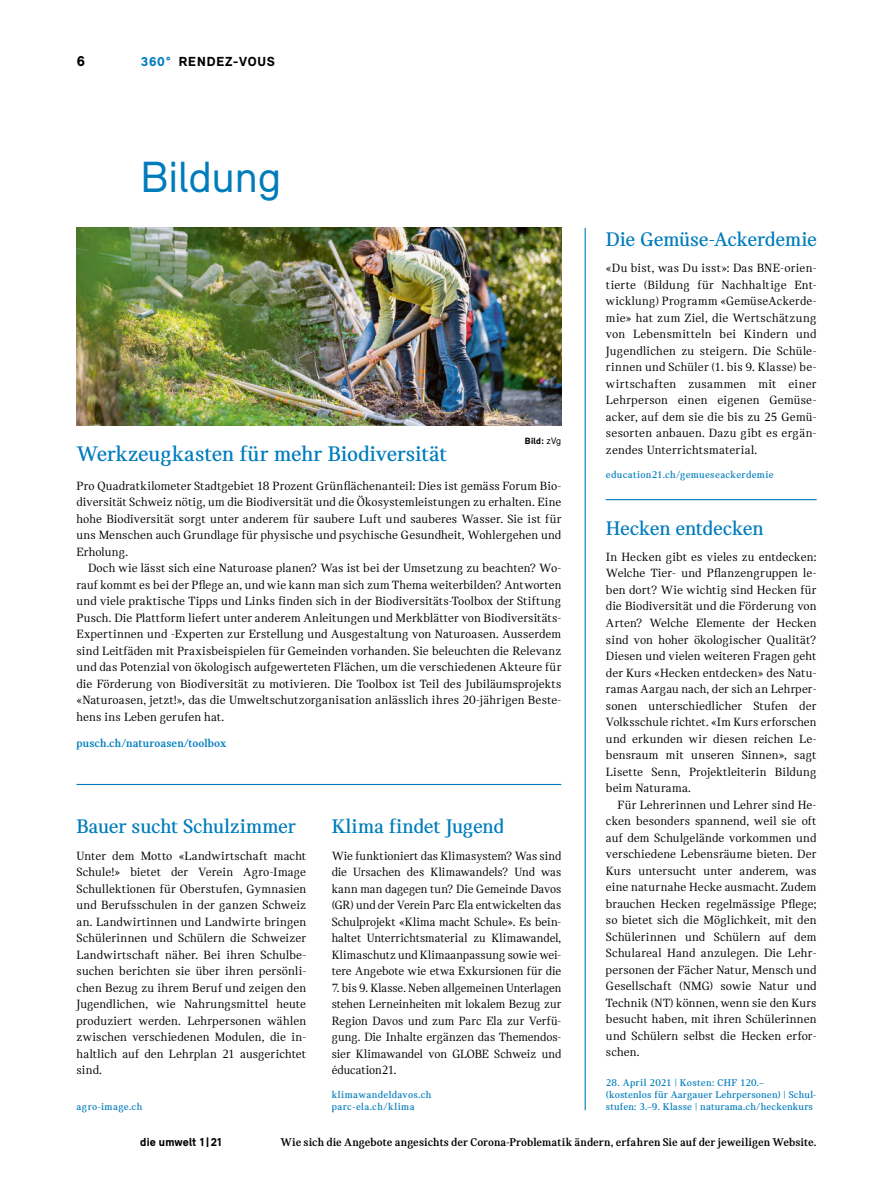
<style>
.page{position:relative;width:893px;height:1191px;background:#fff}
.page>*{position:absolute;margin:0;border:0;box-sizing:border-box;transform-origin:0 0}
.t1{font:45px "Relevant";color:#007cbc}
.t2{font:700 22.5px "Catalog";letter-spacing:-.005em;color:#007cbc}
.t3{font:700 21px "Catalog";letter-spacing:-.015em;color:#007cbc}
.t4{font:900 15px "Relevant";color:#000}
.t5{font:900 13.5px "Relevant";letter-spacing:.06em;color:#000}
.t6{font:12.75px/16.5px "Catalog";letter-spacing:.005em;color:#000;text-align:justify}
.t7{font:900 12px "Catalog";color:#000}
.t8{font:900 12px "Catalog";letter-spacing:.005em;color:#007cbc}
.t9{font:900 12px "Relevant";letter-spacing:.01em;color:#000}
.t10{font:700 10.5px/12px "Catalog";letter-spacing:.025em;color:#007cbc}
.t11{font:900 9.3px "Relevant";color:#000}
.s1{color:#007cbc}
.s2{font-weight:400;font-size:9.75px}
</style>
<div class="page">
<img style="left:77px;top:228px;width:484px;height:198px">
<hr style="left:585px;top:228px;width:1px;height:882px;background:#007cbc">
<hr style="left:606px;top:499px;width:211px;height:1px;background:#007cbc">
<hr style="left:77px;top:784px;width:484px;height:1px;background:#007cbc">
<p class="t4" style="left:77px;top:52px;width:10px">6</p>
<p class="t5" style="left:141px;top:53px;width:136px"><span class="s1">360°</span> RENDEZ-VOUS</p>
<h1 class="t1" style="left:140px;top:150px;width:142px">Bildung</h1>
<h2 class="t2" style="left:77px;top:441px;width:372px">Werkzeugkasten für mehr Biodiversität</h2>
<p class="t11" style="left:525px;top:435px;width:38px">Bild: <span class="s2">zVg</span></p>
<p class="t6" style="left:77px;top:477px;width:486px">Pro Quadratkilometer Stadtgebiet 18 Prozent Grünflächenanteil: Dies ist gemäss Forum Bio&shy;diversität Schweiz nötig, um die Biodiversität und die Ökosystemleistungen zu erhalten. Eine hohe Biodiversität sorgt unter anderem für saubere Luft und sauberes Wasser. Sie ist für uns Menschen auch Grundlage für physische und psychische Gesundheit, Wohlergehen und Erholung.</p>
<p class="t6" style="left:77px;top:559px;width:486px;text-indent:11px">Doch wie lässt sich eine Naturoase planen? Was ist bei der Umsetzung zu beachten? Wo&shy;rauf kommt es bei der Pflege an, und wie kann man sich zum Thema weiterbilden? Antworten und viele praktische Tipps und Links finden sich in der Biodiversitäts-Toolbox der Stiftung Pusch. Die Plattform liefert unter anderem Anleitungen und Merkblätter von Biodiversitäts-Expertinnen und -Experten zur Erstellung und Ausgestaltung von Naturoasen. Ausserdem sind Leitfäden mit Praxisbeispielen für Gemeinden vorhanden. Sie beleuchten die Relevanz und das Potenzial von ökologisch aufgewerteten Flächen, um die verschiedenen Akteure für die Förderung von Biodiversität zu motivieren. Die Toolbox ist Teil des Jubiläumsprojekts «Naturoasen, jetzt!», das die Umweltschutzorganisation anlässlich ihres 20-jährigen Beste&shy;hens ins Leben gerufen hat.</p>
<p class="t8" style="left:77px;top:736px;width:151px">pusch.ch/naturoasen/toolbox</p>
<h3 class="t3" style="left:77px;top:815px;width:221px">Bauer sucht Schulzimmer</h3>
<h3 class="t3" style="left:332px;top:815px;width:174px">Klima findet Jugend</h3>
<p class="t6" style="left:77px;top:847px;width:231px">Unter dem Motto «Landwirtschaft macht Schule!» bietet der Verein Agro-Image Schullektionen für Oberstufen, Gymnasien und Berufsschulen in der ganzen Schweiz an. Landwirtinnen und Landwirte bringen Schülerinnen und Schülern die Schweizer Landwirtschaft näher. Bei ihren Schulbe&shy;suchen berichten sie über ihren persönli&shy;chen Bezug zu ihrem Beruf und zeigen den Jugendlichen, wie Nahrungsmittel heute produziert werden. Lehrpersonen wählen zwischen verschiedenen Modulen, die in&shy;haltlich auf den Lehrplan 21 ausgerichtet sind.</p>
<p class="t10" style="left:77px;top:1100px;width:67px">agro-image.ch</p>
<p class="t6" style="left:332px;top:847px;width:231px">Wie funktioniert das Klimasystem? Was sind die Ursachen des Klimawandels? Und was kann man dagegen tun? Die Gemeinde Davos (GR) und der Verein Parc Ela entwickelten das Schulprojekt «Klima macht Schule». Es bein&shy;haltet Unterrichtsmaterial zu Klimawandel, Klimaschutz und Klimaanpassung sowie wei&shy;tere Angebote wie etwa Exkursionen für die</p>
<p class="t6" style="left:332px;top:979px;width:231px">7. bis 9. Klasse. Neben allgemeinen Unterlagen stehen Lerneinheiten mit lokalem Bezug zur Region Davos und zum Parc Ela zur Verfü&shy;gung. Die Inhalte ergänzen das Themendos&shy;sier Klimawandel von GLOBE Schweiz und éducation21.</p>
<p class="t10" style="left:332px;top:1088px;width:101px">klimawandeldavos.ch parc-ela.ch/klima</p>
<h3 class="t3" style="left:606px;top:227px;width:213px">Die Gemüse-Ackerdemie</h3>
<p class="t6" style="left:606px;top:260px;width:212px">«Du bist, was Du isst»: Das BNE-orien&shy;tierte (Bildung für Nachhaltige Ent&shy;wicklung) Programm «GemüseAckerde&shy;mie» hat zum Ziel, die Wertschätzung von Lebensmitteln bei Kindern und Jugendlichen zu steigern. Die Schüle&shy;rinnen und Schüler (1. bis 9. Klasse) be&shy;wirtschaften zusammen mit einer Lehrperson einen eigenen Gemüse&shy;acker, auf dem sie die bis zu 25 Gemü&shy;sesorten anbauen. Dazu gibt es ergän&shy;zendes Unterrichtsmaterial.</p>
<p class="t10" style="left:606px;top:468px;width:169px">education21.ch/gemueseackerdemie</p>
<h3 class="t3" style="left:606px;top:516px;width:159px">Hecken entdecken</h3>
<p class="t6" style="left:606px;top:548px;width:212px">In Hecken gibt es vieles zu entdecken:<br>Welche Tier- und Pflanzengruppen le&shy;ben dort? Wie wichtig sind Hecken für die Biodiversität und die Förderung von Arten? Welche Elemente der Hecken sind von hoher ökologischer Qualität?<br>Diesen und vielen weiteren Fragen geht der Kurs «Hecken entdecken» des Natu&shy;ramas Aargau nach, der sich an Lehrper&shy;sonen unterschiedlicher Stufen der Volksschule richtet. «Im Kurs erforschen und erkunden wir diesen reichen Le&shy;bensraum mit unseren Sinnen», sagt Lisette Senn, Projektleiterin Bildung beim Naturama.</p>
<p class="t6" style="left:606px;top:796px;width:212px;text-indent:11px">Für Lehrerinnen und Lehrer sind He&shy;cken besonders spannend, weil sie oft auf dem Schulgelände vorkommen und verschiedene Lebensräume bieten. Der Kurs untersucht unter anderem, was eine naturnahe Hecke ausmacht. Zudem brauchen Hecken regelmässige Pflege; so bietet sich die Möglichkeit, mit den Schülerinnen und Schülern auf dem Schulareal Hand anzulegen. Die Lehr&shy;personen der Fächer Natur, Mensch und Gesellschaft (NMG) sowie Natur und Technik (NT) können, wenn sie den Kurs besucht haben, mit ihren Schülerinnen und Schülern selbst die Hecken erfor&shy;schen.</p>
<p class="t10" style="left:606px;top:1076px;width:212px">28. April 2021 | Kosten: CHF 120.–<br>(kostenlos für Aargauer Lehrpersonen) | Schul&shy;stufen: 3.–9. Klasse | naturama.ch/heckenkurs</p>
<p class="t9" style="left:140px;top:1135px;width:83px">die umwelt 1 |21</p>
<p class="t7" style="left:281px;top:1135px;width:537px">Wie sich die Angebote angesichts der Corona-Problematik ändern, erfahren Sie auf der jeweiligen Website.</p>
</div>
